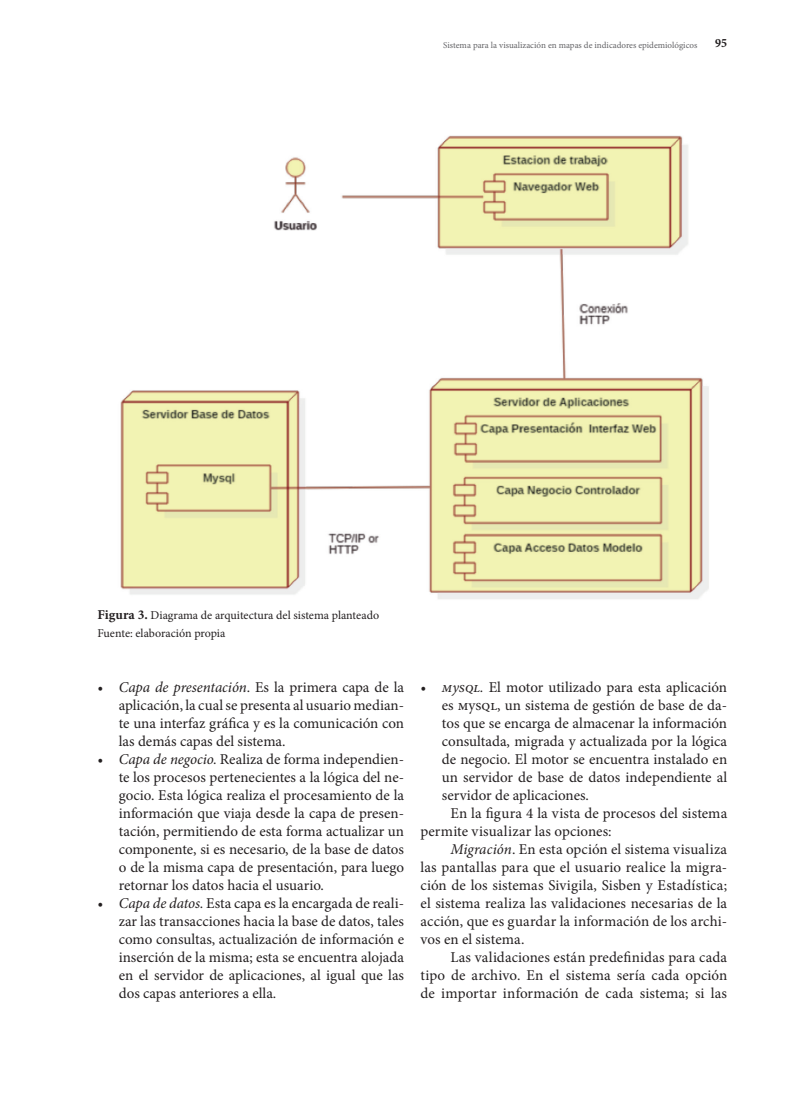
<style>
.page{position:relative;width:808px;height:1106px;background:#fff}
.page>*{position:absolute;margin:0;border:0;box-sizing:border-box;transform-origin:0 0}
.Texto{font:15px/18px "Minion Pro";color:#231f20;text-align:justify}
.t1{font:700 12.75px "Minion Pro";color:#231f20;scale:.94 1}
.Figura_nombre{font:12px "Minion Pro";color:#231f20}
.Figura_fuente{font:12px "Minion Pro";color:#231f20}
.t2{font:9px "Minion Pro";color:#636366}
.s1{font-weight:700;font-size:13.5px}
.s2{font-style:italic}
</style>
<div class="page">
<img style="left:120px;top:135px;width:589px;height:464px">
<p class="t2" style="left:443px;top:39px;width:256px">Sistema para la visualización en mapas de indicadores epidemiológicos</p>
<p class="t1" style="left:715px;top:34px;width:14px">95</p>
<p class="Figura_nombre" style="left:98px;top:607px;width:283px"><span class="s1">Figura 3.</span> Diagrama de arquitectura del sistema planteado</p>
<p class="Figura_fuente" style="left:98px;top:625px;width:129px">Fuente: elaboración propia</p>
<p class="Texto" style="left:119px;top:678px;width:287px;text-indent:-21px"><span class="s2">• Capa de presentación</span>. Es la primera capa de la aplicación, la cual se presenta al usuario median&shy;te una interfaz gráfica y es la comunicación con las demás capas del sistema.</p>
<p class="Texto" style="left:119px;top:750px;width:287px;text-indent:-21px"><span class="s2">• Capa de negocio.</span> Realiza de forma independien&shy;te los procesos pertenecientes a la lógica del ne&shy;gocio. Esta lógica realiza el procesamiento de la información que viaja desde la capa de presen&shy;tación, permitiendo de esta forma actualizar un componente, si es necesario, de la base de datos o de la misma capa de presentación, para luego retornar los datos hacia el usuario.</p>
<p class="Texto" style="left:119px;top:894px;width:287px;text-indent:-21px"><span class="s2">• Capa de datos.</span> Esta capa es la encargada de reali&shy;zar las transacciones hacia la base de datos, tales como consultas, actualización de información e inserción de la misma; esta se encuentra alojada en el servidor de aplicaciones, al igual que las dos capas anteriores a ella.</p>
<p class="Texto" style="left:442px;top:678px;width:287px;text-indent:-21px"><span class="s2">• mysql.</span> El motor utilizado para esta aplicación es mysql, un sistema de gestión de base de da&shy;tos que se encarga de almacenar la información consultada, migrada y actualizada por la lógica de negocio. El motor se encuentra instalado en un servidor de base de datos independiente al servidor de aplicaciones.</p>
<p class="Texto" style="left:421px;top:804px;width:308px;text-indent:30px">En la figura 4 la vista de procesos del sistema permite visualizar las opciones:</p>
<p class="Texto" style="left:421px;top:840px;width:308px;text-indent:30px"><span class="s2">Migración</span>. En esta opción el sistema visualiza las pantallas para que el usuario realice la migra&shy;ción de los sistemas Sivigila, Sisben y Estadística; el sistema realiza las validaciones necesarias de la acción, que es guardar la información de los archi&shy;vos en el sistema.</p>
<p class="Texto" style="left:421px;top:948px;width:308px;text-indent:30px">Las validaciones están predefinidas para cada tipo de archivo. En el sistema sería cada opción de importar información de cada sistema; si las</p>
</div>
